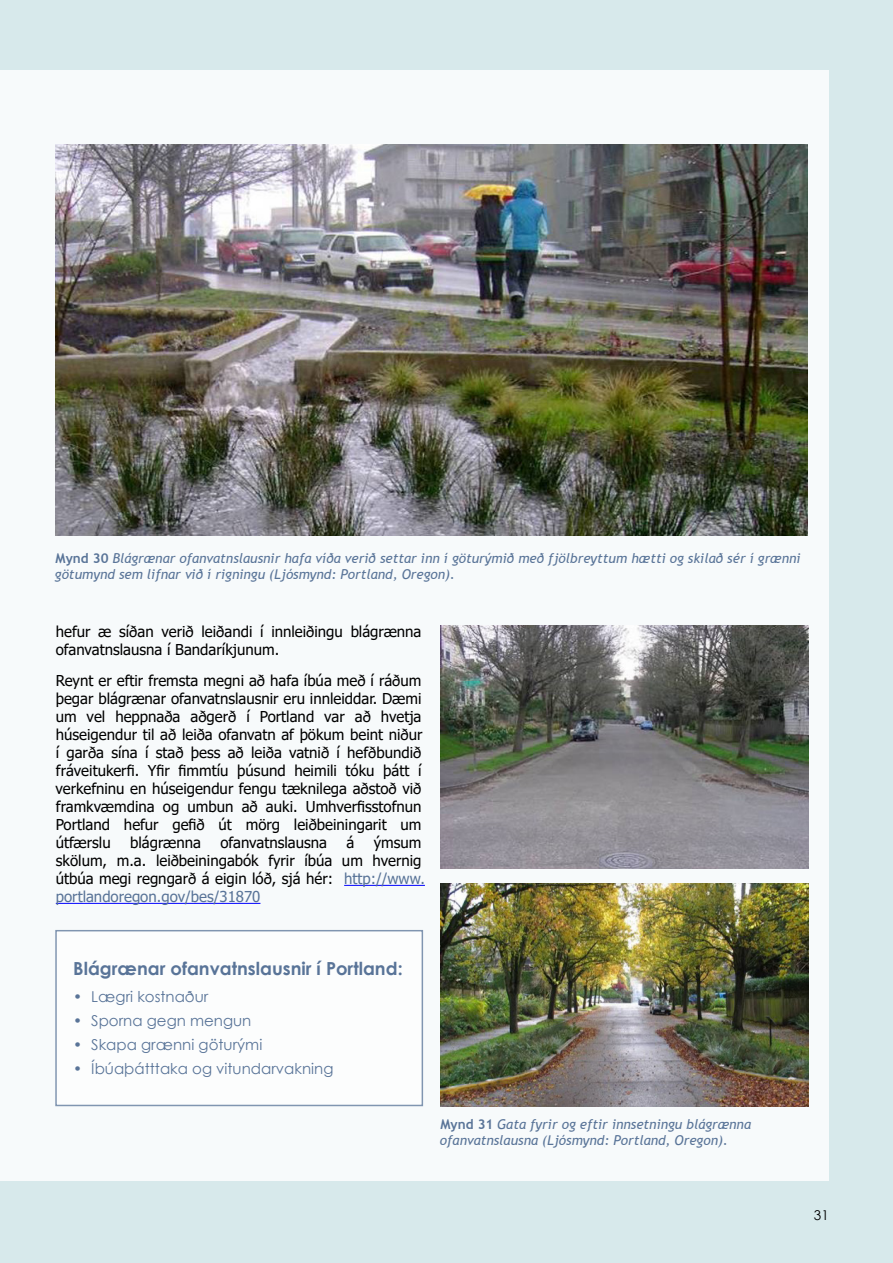
<style>
.page{position:relative;width:893px;height:1263px;background:#d7e9eb}
.page>*{position:absolute;margin:0;border:0;box-sizing:border-box;transform-origin:0 0}
.t1{font:700 18px "Century Gothic";color:#597498}
.t2{font:15px/18px "Tahoma";color:#000}
.t3{font:15px "Century Gothic";color:#597498}
.t4{font:italic 13.5px/16.2px "Trebuchet MS";color:#597498}
.t5{font:13.5px "Century Gothic";color:#000}
.s1{font-weight:700;font-style:normal}
.s2{color:#597498}
</style>
<div class="page">
<div style="left:0;top:70px;width:828px;height:1110px;background:#f7fafb"></div>
<hr style="left:344px;top:885px;width:81px;height:1px;background:#00f">
<hr style="left:56px;top:903px;width:204px;height:1px;background:#00f">
<div style="left:55px;top:930px;width:368px;height:176px;background:#fff;border:2px solid #597498"></div>
<img style="left:55px;top:144px;width:753px;height:392px">
<img style="left:440px;top:625px;width:368px;height:243px">
<img style="left:440px;top:883px;width:368px;height:223px">
<p class="t4" style="left:55px;top:550px;width:747px"><span class="s1">Mynd 30</span> Blágrænar ofanvatnslausnir hafa víða verið settar inn í göturýmið með fjölbreyttum hætti og skilað sér í grænni götumynd sem lifnar við í rigningu (Ljósmynd: Portland, Oregon).</p>
<p class="t2" style="left:56px;top:623px;width:367px">hefur æ síðan verið leiðandi í innleiðingu blágrænna ofanvatnslausna í Bandaríkjunum.</p>
<p class="t2" style="left:56px;top:672px;width:369px;text-align:justify">Reynt er eftir fremsta megni að hafa íbúa með í ráðum þegar blágrænar ofanvatnslausnir eru innleiddar. Dæmi um vel heppnaða aðgerð í Portland var að hvetja húseigendur til að leiða ofanvatn af þökum beint niður í garða sína í stað þess að leiða vatnið í hefðbundið fráveitukerfi. Yfir fimmtíu þúsund heimili tóku þátt í verkefninu en húseigendur fengu tæknilega aðstoð við framkvæmdina og umbun að auki. Umhverfisstofnun Portland hefur gefið út mörg leiðbeiningarit um útfærslu</p>
<p class="t2" style="left:56px;top:834px;width:371px;text-indent:318px">ýmsum skölum, m.a. leiðbeiningabók fyrir íbúa um hvernig útbúa megi regngarð á eigin lóð, sjá hér: <span class="s2">http://www. portlandoregon.gov/bes/31870</span></p>
<p class="t2" style="left:130px;top:834px;width:72px">blágrænna</p>
<p class="t2" style="left:220px;top:834px;width:108px">ofanvatnslausna</p>
<p class="t2" style="left:346px;top:834px;width:9px">á</p>
<p class="t1" style="left:73px;top:955px;width:331px">Blágrænar ofanvatnslausnir í Portland:</p>
<p class="t3" style="left:73px;top:986px;width:137px">• Lægri kostnaður</p>
<p class="t3" style="left:73px;top:1010px;width:180px">• Sporna gegn mengun</p>
<p class="t3" style="left:73px;top:1034px;width:191px">• Skapa grænni göturými</p>
<p class="t3" style="left:73px;top:1058px;width:262px">• Íbúaþátttaka og vitundarvakning</p>
<p class="t4" style="left:440px;top:1116px;width:313px"><span class="s1">Mynd 31</span> Gata fyrir og eftir innsetningu blágrænna ofanvatnslausna (Ljósmynd: Portland, Oregon).</p>
<p class="t5" style="left:814px;top:1206px;width:16px">31</p>
</div>
